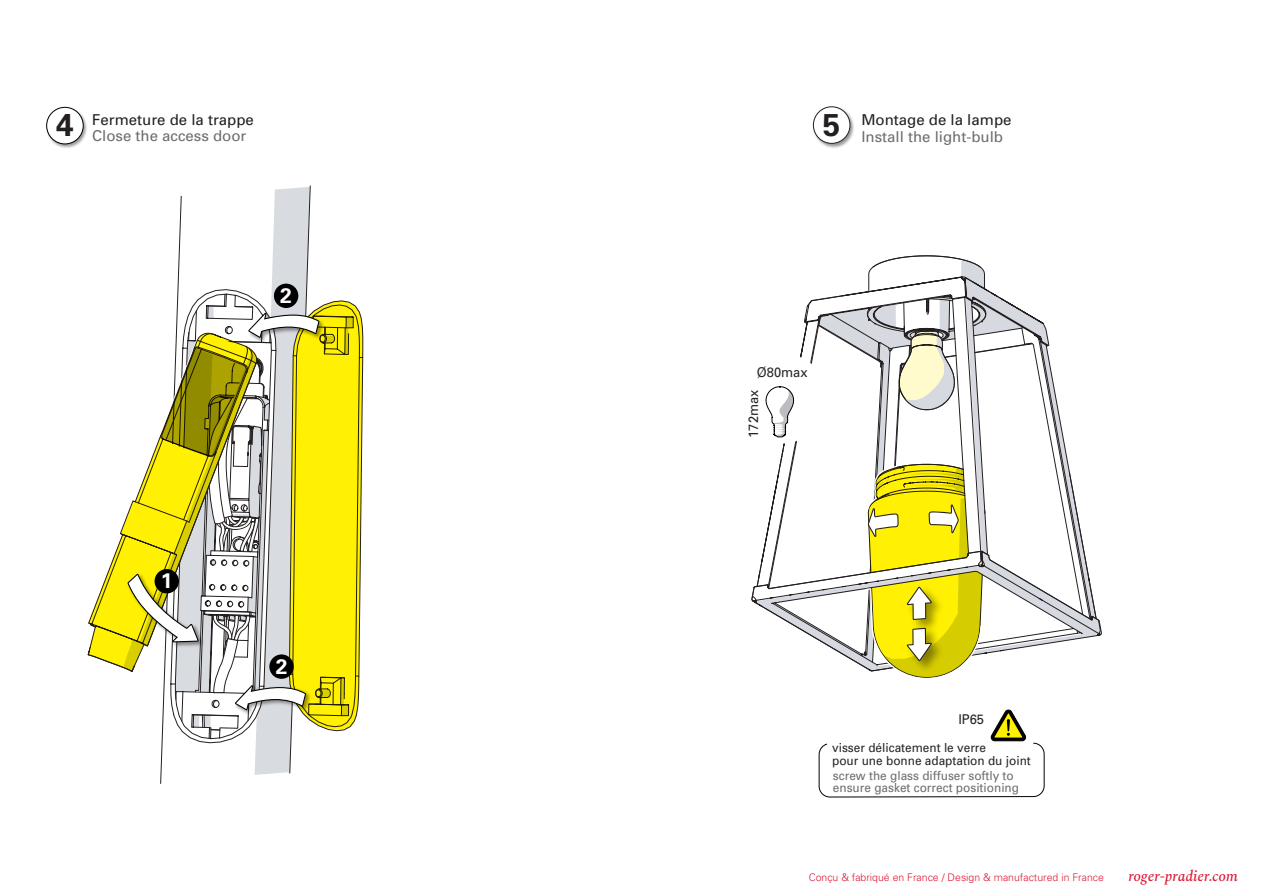
<style>
.page{position:relative;width:1263px;height:893px;background:#fff}
.page>*{position:absolute;margin:0;border:0;box-sizing:border-box;transform-origin:0 0}
.t1{font:700 31.5px "Univers LT Std";color:#231f20}
.t2{font:700 21px "Univers LT Std";color:#fff}
.t3{font:15px "Univers";color:#6c6d70}
.t4{font:15px "Univers";color:#231f20}
.t5{font:italic 500 15px "Spectral";color:#dc1a36}
.t6{font:13.5px "Univers";color:#262324;scale:.95 1}
.t7{font:12.45px/12.5px "Univers";color:#6c6d70;scale:.95 1}
.t8{font:12.45px/12.5px "Univers";color:#262324;scale:.95 1}
.t9{font:300 10.5px "Univers";color:#dc1a36}
</style>
<div class="page">
<svg style="left:751px;top:255px;width:351px;height:423px"></svg>
<svg style="left:818px;top:709px;width:227px;height:89px"></svg>
<img style="left:46px;top:106px;width:41px;height:42px">
<div style="left:47px;top:107px;width:36px;height:37px;background:#fff;border-radius:50%"></div>
<div style="left:46px;top:107px;width:37px;height:37px;border:1px solid #000001;border-radius:50%"></div>
<svg style="left:160px;top:185px;width:151px;height:599px"></svg>
<svg style="left:88px;top:515px;width:39px;height:155px;fill:#fff101"></svg>
<img style="left:125px;top:572px;width:2px;height:78px">
<svg style="left:127px;top:245px;width:237px;height:488px"></svg>
<div style="left:155px;top:569px;width:24px;height:24px;background:#000001;border-radius:50%"></div>
<div style="left:274px;top:284px;width:24px;height:24px;background:#000001;border-radius:50%"></div>
<div style="left:269px;top:654px;width:25px;height:25px;background:#000001;border-radius:50%"></div>
<p class="t3" style="left:56px;top:127px;width:192px"><sup>4</sup> Close the access door</p>
<p class="t4" style="left:92px;top:111px;width:163px">Fermeture de la trappe</p>
<h2 class="t2" style="left:280px;top:283px;width:13px">2</h2>
<h2 class="t2" style="left:161px;top:568px;width:13px">1</h2>
<h2 class="t2" style="left:276px;top:654px;width:13px">2</h2>
<h1 class="t1" style="left:823px;top:106px;width:19px">5</h1>
<p class="t4" style="left:861px;top:111px;width:152px">Montage de la lampe</p>
<p class="t3" style="left:861px;top:127px;width:143px">Install the light-bulb</p>
<p class="t6" style="left:757px;top:364px;width:55px">Ø80max</p>
<p class="t6" style="left:746px;top:438px;width:52px;rotate:-90deg">172max</p>
<p class="t6" style="left:958px;top:711px;width:29px">IP65</p>
<p class="t8" style="left:832px;top:742px;width:211px">visser délicatement le verre<br>pour une bonne adaptation du joint</p>
<p class="t7" style="left:833px;top:769px;width:197px">screw the glass diffuser softly to ensure gasket correct positioning</p>
<p class="t9" style="left:809px;top:871px;width:297px">Conçu &amp; fabriqué en France / Design &amp; manufactured in France</p>
<p class="t5" style="left:1128px;top:865px;width:111px">roger-pradier.com</p>
</div>
